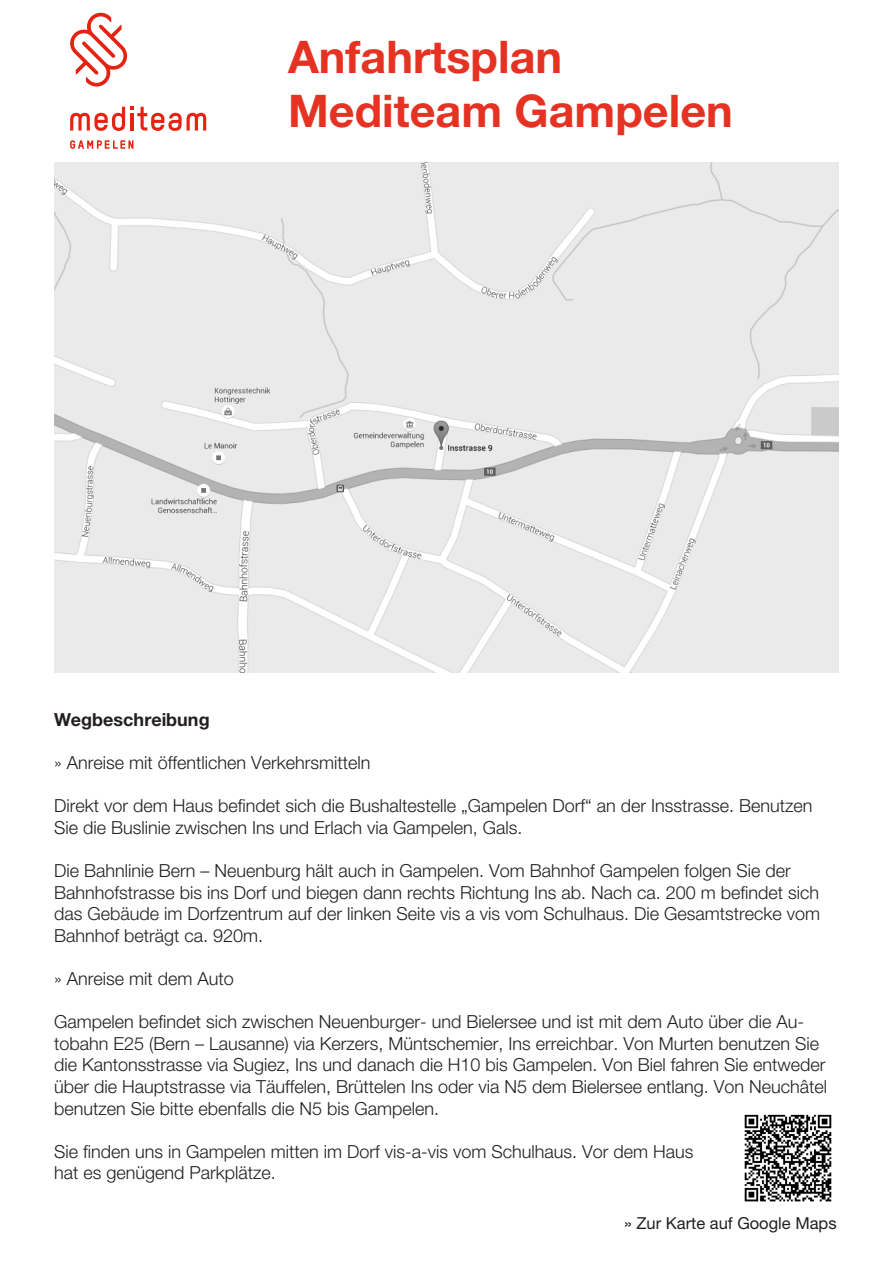
<style>
.page{position:relative;width:893px;height:1263px;background:#fff}
.page>*{position:absolute;margin:0;border:0;box-sizing:border-box;transform-origin:0 0}
.t1{font:700 45px "Helvetica Neue LT";color:#e53222}
.t2{font:300 18px/21.6px "Helvetica Neue LT";color:#231f20}
.t3{font:700 18px "Helvetica Neue LT";color:#231f20}
.t4{font:16.5px "Helvetica Neue LT";color:#231f20}
</style>
<div class="page">
<img style="left:54px;top:163px;width:785px;height:510px">
<img style="left:744px;top:1114px;width:88px;height:88px">
<svg style="left:70px;top:13px;width:58px;height:74px"></svg>
<svg style="left:70px;top:140px;width:63px;height:9px"></svg>
<svg style="left:70px;top:107px;width:136px;height:24px"></svg>
<p class="t1" style="left:288px;top:30px;width:276px">Anfahrtsplan</p>
<p class="t1" style="left:288px;top:84px;width:446px">Mediteam Gampelen</p>
<p class="t3" style="left:54px;top:708px;width:157px">Wegbeschreibung</p>
<p class="t2" style="left:54px;top:751px;width:318px">» Anreise mit öffentlichen Verkehrsmitteln</p>
<p class="t2" style="left:54px;top:794px;width:760px">Direkt vor dem Haus befindet sich die Bushaltestelle „Gampelen Dorf“ an der Insstrasse. Benutzen<br>Sie die Buslinie zwischen Ins und Erlach via Gampelen, Gals.</p>
<p class="t2" style="left:54px;top:859px;width:768px">Die Bahnlinie Bern – Neuenburg hält auch in Gampelen. Vom Bahnhof Gampelen folgen Sie der Bahnhofstrasse bis ins Dorf und biegen dann rechts Richtung Ins ab. Nach ca. 200 m befindet sich das Gebäude im Dorfzentrum auf der linken Seite vis a vis vom Schulhaus. Die Gesamtstrecke vom Bahnhof beträgt ca. 920m.</p>
<p class="t2" style="left:54px;top:967px;width:181px">» Anreise mit dem Auto</p>
<p class="t2" style="left:54px;top:1010px;width:775px">Gampelen befindet sich zwischen Neuenburger- und Bielersee und ist mit dem Auto über die Au&shy;tobahn E25 (Bern – Lausanne) via Kerzers, Müntschemier, Ins erreichbar. Von Murten benutzen Sie die Kantonsstrasse via Sugiez, Ins und danach die H10 bis Gampelen. Von Biel fahren Sie entweder über die Hauptstrasse via Täuffelen, Brüttelen Ins oder via N5 dem Bielersee entlang. Von Neuchâtel benutzen Sie bitte ebenfalls die N5 bis Gampelen.</p>
<p class="t2" style="left:54px;top:1140px;width:641px">Sie finden uns in Gampelen mitten im Dorf vis-a-vis vom Schulhaus. Vor dem Haus</p>
<p class="t2" style="left:54px;top:1162px;width:223px">hat es genügend Parkplätze.</p>
<p class="t4" style="left:624px;top:1214px;width:214px">» Zur Karte auf Google Maps</p>
</div>
